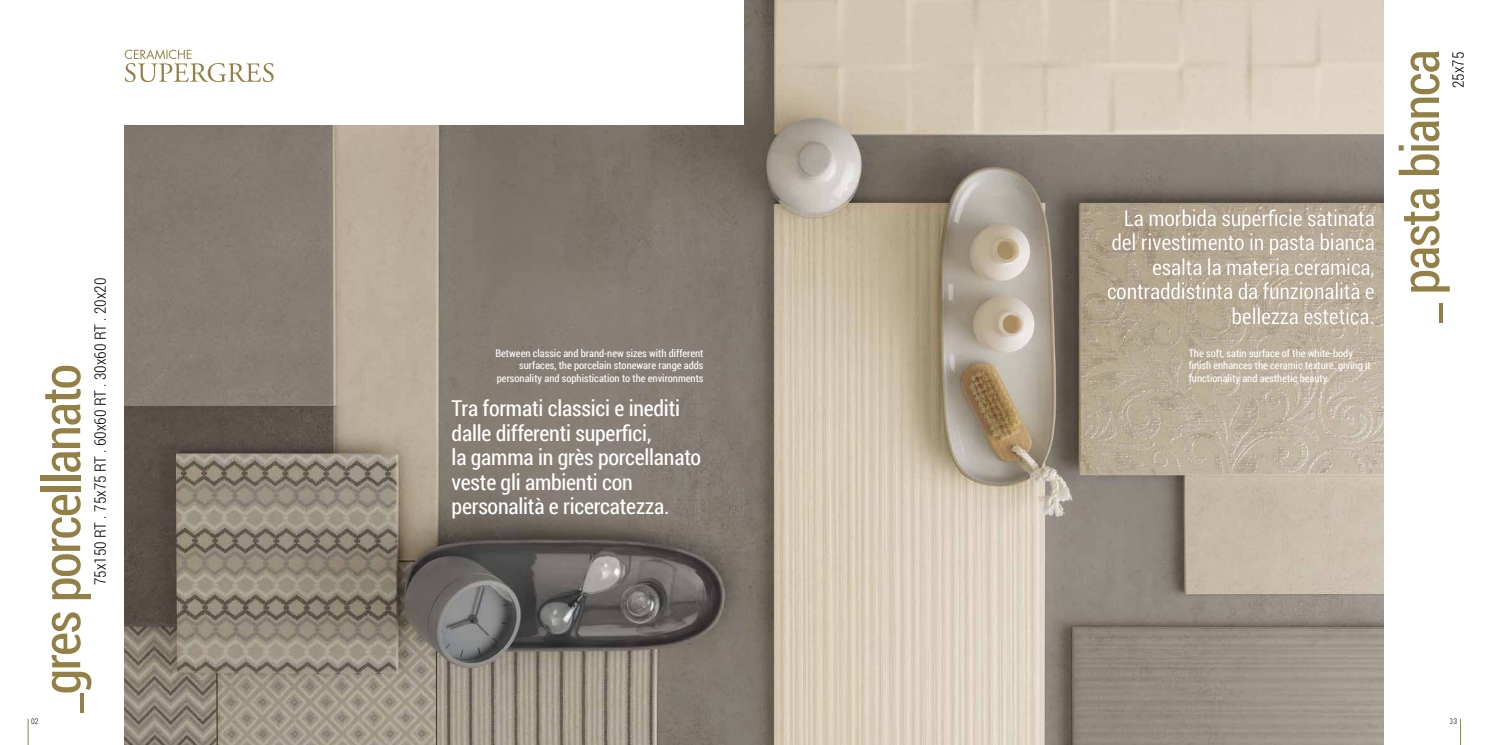
<style>
.page{position:relative;width:1489px;height:745px;background:#fff}
.page>*{position:absolute;margin:0;border:0;box-sizing:border-box;transform-origin:0 0}
.t1{font:52.94px "Roboto Condensed";letter-spacing:-.03em;color:#938046}
.t2{font:21.88px/24.5px "Roboto Condensed";letter-spacing:-.01em;color:#fff}
.t3{font:300 15.75px "Roboto Condensed";color:#000}
.t4{font:10.5px/12.6px "Roboto Condensed";color:#fff;text-align:right}
.t5{font:300 7.88px "Roboto Condensed";color:#000}
</style>
<div class="page">
<img style="left:125px;top:126px;width:619px;height:618px">
<img style="left:744px;top:0;width:639px;height:744px">
<svg style="left:125px;top:49px;width:148px;height:33px"></svg>
<svg style="left:28px;top:718px;width:1px;height:26px"></svg>
<p class="t3" style="left:89px;top:584px;width:308px;rotate:-90deg">75x150 RT . 75x75 RT . 60x60 RT . 30x60 RT . 20x20</p>
<h1 class="t1" style="left:25px;top:713px;width:351px;rotate:-90deg">_gres porcellanato</h1>
<p class="t2" style="left:1106px;top:205px;width:270px;text-align:right">La morbida superficie satinata del rivestimento in pasta bianca esalta la materia ceramica, contraddistinta da funzionalità e bellezza estetica.</p>
<p class="t4" style="left:495px;top:346px;width:209px">Between classic and brand-new sizes with different surfaces, the porcelain stoneware range adds personality and sophistication to the environments</p>
<p class="t4" style="left:1188px;top:346px;width:183px;text-align:left">The soft, satin surface of the white-body finish enhances the ceramic texture, giving it functionality and aesthetic beauty.</p>
<p class="t2" style="left:451px;top:395px;width:251px">Tra formati classici e inediti dalle differenti superfici,<br>la gamma in grès porcellanato veste gli ambienti con personalità e ricercatezza.</p>
<h1 class="t1" style="left:1383px;top:323px;width:275px;rotate:-90deg">_ pasta bianca</h1>
<p class="t3" style="left:1446px;top:88px;width:38px;rotate:-90deg">25x75</p>
<p class="t5" style="left:31px;top:715px;width:9px">02</p>
<p class="t5" style="left:1449px;top:715px;width:9px">03</p>
</div>
